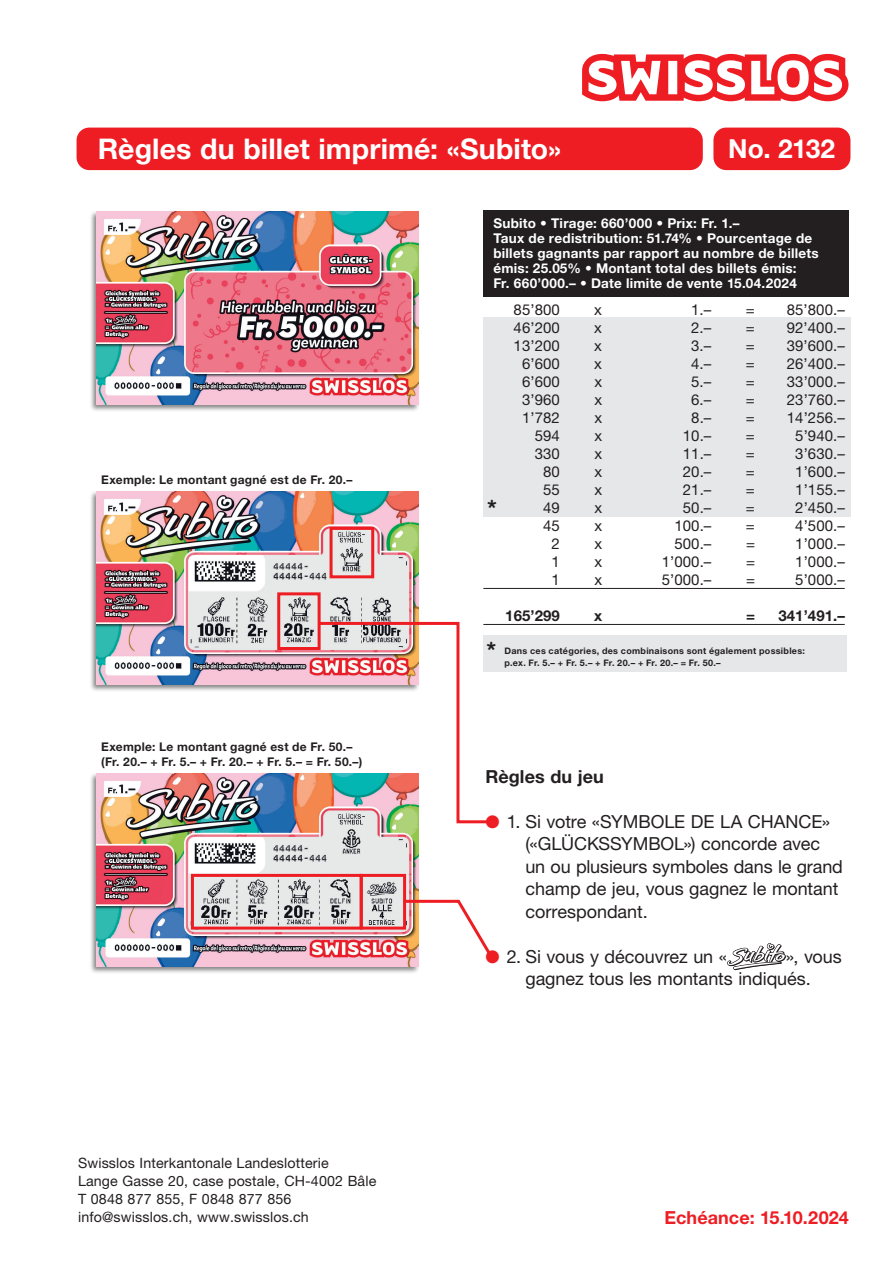
<style>
.page{position:relative;width:893px;height:1263px;background:#fff}
.page>*{position:absolute;margin:0;border:0;box-sizing:border-box;transform-origin:0 0}
.t1{font:700 28.5px "Helvetica Neue LT Std";letter-spacing:.005em;color:#fff}
.t2{font:700 26.25px "Helvetica Neue LT Std";letter-spacing:-.005em;color:#fff}
.t3{font:700 24px "Helvetica Neue LT Std";color:#231f20}
.t4{font:18px/22.5px "Helvetica Neue LT Std";letter-spacing:-.005em;color:#231f20}
.t5{font:700 18px "Helvetica Neue LT Std";letter-spacing:.005em;color:#ee1d23}
.t6{font:700 18px "Helvetica Neue LT Std";letter-spacing:.005em;color:#231f20}
.t7{font:15px "Helvetica Neue LT Std";letter-spacing:.005em;color:#231f20}
.t8{font:700 15px "Helvetica Neue LT Std";letter-spacing:.005em;color:#231f20}
.t9{font:14.25px/18px "Helvetica Neue LT Std";letter-spacing:.01em;color:#231f20}
.t10{font:700 13.5px/15px "Helvetica Neue LT Std";letter-spacing:.02em;color:#fff}
.t11{font:700 12px/15px "Helvetica Neue LT Std";letter-spacing:.025em;color:#231f20}
.t12{font:700 9px/12px "Helvetica Neue LT Std";letter-spacing:.03em;color:#231f20}
.s1{color:#ee1d23}
</style>
<div class="page">
<svg style="left:582px;top:54px;width:266px;height:47px"></svg>
<div style="left:713px;top:128px;width:137px;height:42px;background:#ee1d23;border-radius:13px"></div>
<div style="left:77px;top:128px;width:626px;height:42px;background:#ee1d23;border-radius:13px"></div>
<div style="left:483px;top:317px;width:367px;height:200px;background:#e6e7e9"></div>
<div style="left:89px;top:772px;width:331px;height:202px;background:#231f20;opacity:.55"></div>
<img style="left:97px;top:774px;width:321px;height:193px">
<div style="left:89px;top:490px;width:331px;height:202px;background:#231f20;opacity:.55"></div>
<img style="left:97px;top:492px;width:321px;height:193px">
<svg style="left:727px;top:943px;width:59px;height:27px"></svg>
<div style="left:330px;top:527px;width:44px;height:51px;border:3px solid #ee1d23"></div>
<svg style="left:316px;top:620px;width:179px;height:205px"></svg>
<svg style="left:401px;top:898px;width:92px;height:63px"></svg>
<div style="left:277px;top:592px;width:44px;height:58px;border:3px solid #ee1d23"></div>
<div style="left:89px;top:210px;width:331px;height:203px;background:#231f20;opacity:.55"></div>
<img style="left:97px;top:212px;width:321px;height:193px">
<hr style="left:483px;top:588px;width:362px;height:1px;background:#231f20">
<hr style="left:483px;top:624px;width:362px;height:1px;background:#231f20">
<div style="left:483px;top:210px;width:366px;height:87px;background:#231f20"></div>
<div style="left:191px;top:874px;width:172px;height:55px;border:3px solid #ee1d23"></div>
<div style="left:483px;top:635px;width:364px;height:36px;background:#e6e7e9"></div>
<div style="left:360px;top:874px;width:46px;height:55px;border:3px solid #ee1d23"></div>
<h1 class="t1" style="left:98px;top:131px;width:465px">Règles du billet imprimé: «Subito»</h1>
<h2 class="t2" style="left:728px;top:133px;width:108px">No. 2132</h2>
<p class="t11" style="left:101px;top:472px;width:253px">Exemple: Le montant gagné est de Fr. 20.–</p>
<p class="t11" style="left:101px;top:739px;width:263px">Exemple: Le montant gagné est de Fr. 50.– (Fr. 20.– + Fr. 5.– + Fr. 20.– + Fr. 5.– = Fr. 50.–)</p>
<p class="t9" style="left:78px;top:1154px;width:300px">Swisslos Interkantonale Landeslotterie<br>Lange Gasse 20, case postale, CH-4002 Bâle T 0848 877 855, F 0848 877 856 info@swisslos.ch, www.swisslos.ch</p>
<p class="t10" style="left:493px;top:215px;width:327px">Subito • Tirage: 660’000 • Prix: Fr. 1.–<br>Taux de redistribution: 51.74% • Pourcentage de billets gagnants par rapport au nombre de billets émis: 25.05% • Montant total des billets émis:<br>Fr. 660’000.– • Date limite de vente 15.04.2024</p>
<h3 class="t3" style="left:487px;top:494px;width:11px">*</h3>
<h3 class="t3" style="left:486px;top:635px;width:11px">*</h3>
<p class="t7" style="left:514px;top:300px;width:48px">85’800</p>
<p class="t7" style="left:594px;top:300px;width:9px">x</p>
<p class="t7" style="left:691px;top:300px;width:22px">1.–</p>
<p class="t7" style="left:746px;top:300px;width:10px">=</p>
<p class="t7" style="left:787px;top:300px;width:60px">85’800.–</p>
<p class="t7" style="left:514px;top:318px;width:48px">46’200</p>
<p class="t7" style="left:594px;top:318px;width:9px">x</p>
<p class="t7" style="left:691px;top:318px;width:22px">2.–</p>
<p class="t7" style="left:746px;top:318px;width:10px">=</p>
<p class="t7" style="left:787px;top:318px;width:60px">92’400.–</p>
<p class="t7" style="left:514px;top:336px;width:48px">13’200</p>
<p class="t7" style="left:594px;top:336px;width:9px">x</p>
<p class="t7" style="left:691px;top:336px;width:22px">3.–</p>
<p class="t7" style="left:746px;top:336px;width:10px">=</p>
<p class="t7" style="left:787px;top:336px;width:60px">39’600.–</p>
<p class="t7" style="left:522px;top:354px;width:39px">6’600</p>
<p class="t7" style="left:594px;top:354px;width:9px">x</p>
<p class="t7" style="left:691px;top:354px;width:22px">4.–</p>
<p class="t7" style="left:746px;top:354px;width:10px">=</p>
<p class="t7" style="left:787px;top:354px;width:60px">26’400.–</p>
<p class="t7" style="left:522px;top:372px;width:39px">6’600</p>
<p class="t7" style="left:594px;top:372px;width:9px">x</p>
<p class="t7" style="left:691px;top:372px;width:22px">5.–</p>
<p class="t7" style="left:746px;top:372px;width:10px">=</p>
<p class="t7" style="left:787px;top:372px;width:60px">33’000.–</p>
<p class="t7" style="left:522px;top:390px;width:39px">3’960</p>
<p class="t7" style="left:594px;top:390px;width:9px">x</p>
<p class="t7" style="left:691px;top:390px;width:22px">6.–</p>
<p class="t7" style="left:746px;top:390px;width:10px">=</p>
<p class="t7" style="left:787px;top:390px;width:60px">23’760.–</p>
<p class="t7" style="left:522px;top:408px;width:39px">1’782</p>
<p class="t7" style="left:594px;top:408px;width:9px">x</p>
<p class="t7" style="left:691px;top:408px;width:22px">8.–</p>
<p class="t7" style="left:746px;top:408px;width:10px">=</p>
<p class="t7" style="left:787px;top:408px;width:60px">14’256.–</p>
<p class="t7" style="left:535px;top:426px;width:27px">594</p>
<p class="t7" style="left:594px;top:426px;width:9px">x</p>
<p class="t7" style="left:683px;top:426px;width:30px">10.–</p>
<p class="t7" style="left:746px;top:426px;width:10px">=</p>
<p class="t7" style="left:795px;top:426px;width:51px">5’940.–</p>
<p class="t7" style="left:535px;top:444px;width:27px">330</p>
<p class="t7" style="left:594px;top:444px;width:9px">x</p>
<p class="t7" style="left:683px;top:444px;width:30px">11.–</p>
<p class="t7" style="left:746px;top:444px;width:10px">=</p>
<p class="t7" style="left:795px;top:444px;width:51px">3’630.–</p>
<p class="t7" style="left:543px;top:462px;width:18px">80</p>
<p class="t7" style="left:594px;top:462px;width:9px">x</p>
<p class="t7" style="left:683px;top:462px;width:30px">20.–</p>
<p class="t7" style="left:746px;top:462px;width:10px">=</p>
<p class="t7" style="left:795px;top:462px;width:51px">1’600.–</p>
<p class="t7" style="left:543px;top:480px;width:18px">55</p>
<p class="t7" style="left:594px;top:480px;width:9px">x</p>
<p class="t7" style="left:683px;top:480px;width:30px">21.–</p>
<p class="t7" style="left:746px;top:480px;width:10px">=</p>
<p class="t7" style="left:795px;top:480px;width:51px">1’155.–</p>
<p class="t7" style="left:543px;top:498px;width:18px">49</p>
<p class="t7" style="left:594px;top:498px;width:9px">x</p>
<p class="t7" style="left:683px;top:498px;width:30px">50.–</p>
<p class="t7" style="left:746px;top:498px;width:10px">=</p>
<p class="t7" style="left:795px;top:498px;width:51px">2’450.–</p>
<p class="t7" style="left:543px;top:516px;width:18px">45</p>
<p class="t7" style="left:594px;top:516px;width:9px">x</p>
<p class="t7" style="left:674px;top:516px;width:38px">100.–</p>
<p class="t7" style="left:746px;top:516px;width:10px">=</p>
<p class="t7" style="left:795px;top:516px;width:51px">4’500.–</p>
<p class="t7" style="left:552px;top:534px;width:10px">2</p>
<p class="t7" style="left:594px;top:534px;width:9px">x</p>
<p class="t7" style="left:674px;top:534px;width:38px">500.–</p>
<p class="t7" style="left:746px;top:534px;width:10px">=</p>
<p class="t7" style="left:795px;top:534px;width:51px">1’000.–</p>
<p class="t7" style="left:552px;top:552px;width:10px">1</p>
<p class="t7" style="left:594px;top:552px;width:9px">x</p>
<p class="t7" style="left:662px;top:552px;width:51px">1’000.–</p>
<p class="t7" style="left:746px;top:552px;width:10px">=</p>
<p class="t7" style="left:795px;top:552px;width:51px">1’000.–</p>
<p class="t7" style="left:552px;top:570px;width:10px">1</p>
<p class="t7" style="left:594px;top:570px;width:9px">x</p>
<p class="t7" style="left:662px;top:570px;width:51px">5’000.–</p>
<p class="t7" style="left:746px;top:570px;width:10px">=</p>
<p class="t7" style="left:795px;top:570px;width:51px">5’000.–</p>
<p class="t8" style="left:505px;top:606px;width:56px">165’299</p>
<p class="t8" style="left:594px;top:606px;width:10px">x</p>
<p class="t8" style="left:746px;top:606px;width:10px">=</p>
<p class="t8" style="left:778px;top:606px;width:68px">341’491.–</p>
<p class="t12" style="left:504px;top:644px;width:302px">Dans ces catégories, des combinaisons sont également possibles: p.ex. Fr. 5.– + Fr. 5.– + Fr. 20.– + Fr. 20.– = Fr. 50.–</p>
<p class="t6" style="left:485px;top:765px;width:120px">Règles du jeu</p>
<p class="t4" style="left:525px;top:810px;width:319px;text-indent:-40px"><span class="s1">●</span> 1. Si votre «SYMBOLE DE LA CHANCE» («GLÜCKSSYMBOL») concorde avec un ou plusieurs symboles dans le grand champ de jeu, vous gagnez le montant correspondant.</p>
<p class="t4" style="left:485px;top:945px;width:243px"><span class="s1">●</span> 2. Si vous y découvrez un «</p>
<p class="t4" style="left:525px;top:945px;width:318px;text-indent:260px">», vous gagnez tous les montants indiqués.</p>
<p class="t5" style="left:664px;top:1206px;width:186px">Echéance: 15.10.2024</p>
</div>
